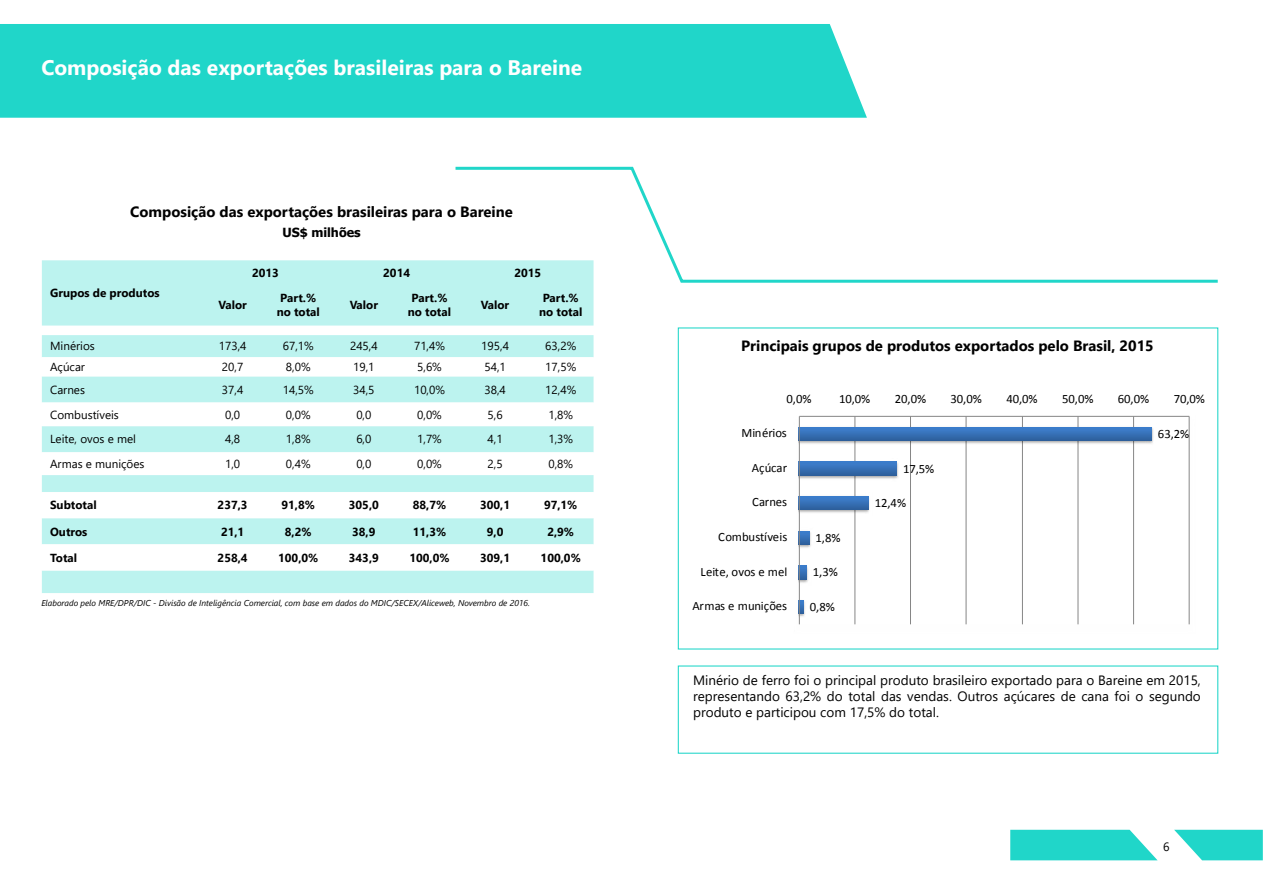
<style>
.page{position:relative;width:1263px;height:893px;background:#fff}
.page>*{position:absolute;margin:0;border:0;box-sizing:border-box;transform-origin:0 0}
.t1{font:700 21px "Segoe UI";color:#fff}
.t2{font:700 14.85px "Segoe UI";color:#000}
.t3{font:13.5px/16.2px "Segoe UI";color:#000;text-align:justify}
.t4{font:12.75px "Calibri";letter-spacing:-.005em;color:#000}
.t5{font:700 12.6px "Tahoma";color:#000}
.t6{font:12px "Segoe UI";color:#000}
.t7{font:11.7px "Segoe UI";color:#000}
.t8{font:700 11.7px/14px "Segoe UI";color:#000;text-align:center}
.t9{font:italic 8.55px "Segoe UI";color:#000}
</style>
<div class="page">
<div style="left:0;top:24px;width:867px;height:94px;background:#20d6c9"></div>
<svg style="left:1010px;top:830px;width:147px;height:30px;background:#34d9ce"></svg>
<svg style="left:1174px;top:830px;width:89px;height:30px"></svg>
<svg style="left:455px;top:166px;width:763px;height:118px"></svg>
<div style="left:678px;top:665px;width:540px;height:89px;border:1px solid #20d6c9"></div>
<svg style="left:42px;top:260px;width:551px;height:333px;background:#c1f3f0"></svg>
<svg style="left:42px;top:357px;width:551px;height:118px"></svg>
<svg style="left:42px;top:492px;width:551px;height:78px"></svg>
<hr style="left:854px;top:416px;width:1px;height:208px;background:#868686">
<hr style="left:910px;top:416px;width:1px;height:208px;background:#868686">
<hr style="left:966px;top:416px;width:1px;height:208px;background:#868686">
<hr style="left:1022px;top:416px;width:1px;height:208px;background:#868686">
<hr style="left:1077px;top:416px;width:1px;height:208px;background:#868686">
<hr style="left:1133px;top:416px;width:1px;height:208px;background:#868686">
<hr style="left:1189px;top:416px;width:1px;height:208px;background:#868686">
<img style="left:800px;top:424px;width:354px;height:23px">
<img style="left:800px;top:458px;width:98px;height:24px">
<img style="left:800px;top:493px;width:69px;height:23px">
<img style="left:800px;top:531px;width:11px;height:17px">
<img style="left:800px;top:567px;width:8px;height:16px">
<img style="left:800px;top:601px;width:5px;height:16px">
<svg style="left:800px;top:427px;width:351px;height:14px;background:#356fb5"></svg>
<svg style="left:800px;top:461px;width:96px;height:14px"></svg>
<svg style="left:800px;top:496px;width:68px;height:14px"></svg>
<svg style="left:800px;top:531px;width:9px;height:14px"></svg>
<svg style="left:800px;top:565px;width:7px;height:14px"></svg>
<svg style="left:800px;top:600px;width:4px;height:14px"></svg>
<hr style="left:799px;top:416px;width:390px;height:1px;background:#868686">
<hr style="left:799px;top:416px;width:1px;height:208px;background:#868686">
<h1 class="t1" style="left:41px;top:51px;width:542px">Composição das exportações brasileiras para o Bareine</h1>
<p class="t2" style="left:130px;top:200px;width:384px">Composição das exportações brasileiras para o Bareine</p>
<p class="t5" style="left:282px;top:223px;width:80px">US$ milhões</p>
<p class="t8" style="left:50px;top:286px;width:111px">Grupos de produtos</p>
<p class="t8" style="left:252px;top:265px;width:28px">2013</p>
<p class="t8" style="left:383px;top:265px;width:28px">2014</p>
<p class="t8" style="left:514px;top:265px;width:28px">2015</p>
<p class="t8" style="left:218px;top:298px;width:30px">Valor</p>
<p class="t8" style="left:277px;top:291px;width:45px">Part.% no total</p>
<p class="t8" style="left:350px;top:298px;width:30px">Valor</p>
<p class="t8" style="left:408px;top:291px;width:45px">Part.% no total</p>
<p class="t8" style="left:481px;top:298px;width:30px">Valor</p>
<p class="t8" style="left:539px;top:291px;width:45px">Part.% no total</p>
<p class="t7" style="left:50px;top:337px;width:46px">Minérios</p>
<p class="t7" style="left:219px;top:337px;width:29px">173,4</p>
<p class="t7" style="left:283px;top:337px;width:32px">67,1%</p>
<p class="t7" style="left:350px;top:337px;width:29px">245,4</p>
<p class="t7" style="left:414px;top:337px;width:32px">71,4%</p>
<p class="t7" style="left:481px;top:337px;width:29px">195,4</p>
<p class="t7" style="left:545px;top:337px;width:32px">63,2%</p>
<p class="t7" style="left:50px;top:357px;width:36px">Açúcar</p>
<p class="t7" style="left:222px;top:357px;width:23px">20,7</p>
<p class="t7" style="left:286px;top:357px;width:26px">8,0%</p>
<p class="t7" style="left:353px;top:357px;width:23px">19,1</p>
<p class="t7" style="left:417px;top:357px;width:26px">5,6%</p>
<p class="t7" style="left:484px;top:357px;width:23px">54,1</p>
<p class="t7" style="left:545px;top:357px;width:32px">17,5%</p>
<p class="t7" style="left:50px;top:380px;width:36px">Carnes</p>
<p class="t7" style="left:222px;top:380px;width:23px">37,4</p>
<p class="t7" style="left:283px;top:380px;width:32px">14,5%</p>
<p class="t7" style="left:353px;top:380px;width:23px">34,5</p>
<p class="t7" style="left:414px;top:380px;width:32px">10,0%</p>
<p class="t7" style="left:484px;top:380px;width:23px">38,4</p>
<p class="t7" style="left:545px;top:380px;width:32px">12,4%</p>
<p class="t7" style="left:50px;top:405px;width:70px">Combustíveis</p>
<p class="t7" style="left:225px;top:405px;width:17px">0,0</p>
<p class="t7" style="left:286px;top:405px;width:26px">0,0%</p>
<p class="t7" style="left:356px;top:405px;width:17px">0,0</p>
<p class="t7" style="left:417px;top:405px;width:26px">0,0%</p>
<p class="t7" style="left:488px;top:405px;width:17px">5,6</p>
<p class="t7" style="left:548px;top:405px;width:26px">1,8%</p>
<p class="t7" style="left:50px;top:430px;width:87px">Leite, ovos e mel</p>
<p class="t7" style="left:225px;top:430px;width:17px">4,8</p>
<p class="t7" style="left:286px;top:430px;width:26px">1,8%</p>
<p class="t7" style="left:356px;top:430px;width:17px">6,0</p>
<p class="t7" style="left:417px;top:430px;width:26px">1,7%</p>
<p class="t7" style="left:488px;top:430px;width:17px">4,1</p>
<p class="t7" style="left:548px;top:430px;width:26px">1,3%</p>
<p class="t7" style="left:50px;top:454px;width:96px">Armas e munições</p>
<p class="t7" style="left:225px;top:454px;width:17px">1,0</p>
<p class="t7" style="left:286px;top:454px;width:26px">0,4%</p>
<p class="t7" style="left:356px;top:454px;width:17px">0,0</p>
<p class="t7" style="left:417px;top:454px;width:26px">0,0%</p>
<p class="t7" style="left:488px;top:454px;width:17px">2,5</p>
<p class="t7" style="left:548px;top:454px;width:26px">0,8%</p>
<p class="t8" style="left:50px;top:498px;width:48px">Subtotal</p>
<p class="t8" style="left:218px;top:498px;width:32px">237,3</p>
<p class="t8" style="left:282px;top:498px;width:35px">91,8%</p>
<p class="t8" style="left:349px;top:498px;width:32px">305,0</p>
<p class="t8" style="left:413px;top:498px;width:35px">88,7%</p>
<p class="t8" style="left:480px;top:498px;width:32px">300,1</p>
<p class="t8" style="left:544px;top:498px;width:35px">97,1%</p>
<p class="t8" style="left:50px;top:524px;width:39px">Outros</p>
<p class="t8" style="left:221px;top:524px;width:25px">21,1</p>
<p class="t8" style="left:285px;top:524px;width:28px">8,2%</p>
<p class="t8" style="left:352px;top:524px;width:25px">38,9</p>
<p class="t8" style="left:413px;top:524px;width:35px">11,3%</p>
<p class="t8" style="left:487px;top:524px;width:18px">9,0</p>
<p class="t8" style="left:547px;top:524px;width:28px">2,9%</p>
<p class="t8" style="left:50px;top:550px;width:29px">Total</p>
<p class="t8" style="left:218px;top:550px;width:32px">258,4</p>
<p class="t8" style="left:278px;top:550px;width:42px">100,0%</p>
<p class="t8" style="left:349px;top:550px;width:32px">343,9</p>
<p class="t8" style="left:409px;top:550px;width:42px">100,0%</p>
<p class="t8" style="left:480px;top:550px;width:32px">309,1</p>
<p class="t8" style="left:541px;top:550px;width:42px">100,0%</p>
<p class="t9" style="left:41px;top:597px;width:490px">Elaborado pelo MRE/DPR/DIC - Divisão de Inteligência Comercial, com base em dados do MDIC/SECEX/Aliceweb, Novembro de 2016.</p>
<p class="t2" style="left:741px;top:334px;width:414px">Principais grupos de produtos exportados pelo Brasil, 2015</p>
<p class="t4" style="left:786px;top:391px;width:26px">0,0%</p>
<p class="t4" style="left:839px;top:391px;width:33px">10,0%</p>
<p class="t4" style="left:895px;top:391px;width:33px">20,0%</p>
<p class="t4" style="left:951px;top:391px;width:33px">30,0%</p>
<p class="t4" style="left:1006px;top:391px;width:33px">40,0%</p>
<p class="t4" style="left:1062px;top:391px;width:33px">50,0%</p>
<p class="t4" style="left:1118px;top:391px;width:33px">60,0%</p>
<p class="t4" style="left:1174px;top:391px;width:33px">70,0%</p>
<p class="t4" style="left:741px;top:425px;width:47px">Minérios</p>
<p class="t4" style="left:752px;top:460px;width:37px">Açúcar</p>
<p class="t4" style="left:752px;top:494px;width:37px">Carnes</p>
<p class="t4" style="left:718px;top:529px;width:71px">Combustíveis</p>
<p class="t4" style="left:700px;top:563px;width:89px">Leite, ovos e mel</p>
<p class="t4" style="left:692px;top:598px;width:96px">Armas e munições</p>
<p class="t4" style="left:815px;top:530px;width:26px">1,8%</p>
<p class="t4" style="left:813px;top:564px;width:26px">1,3%</p>
<p class="t4" style="left:810px;top:599px;width:26px">0,8%</p>
<p class="t4" style="left:903px;top:460px;width:33px">17,5%</p>
<p class="t4" style="left:875px;top:495px;width:33px">12,4%</p>
<p class="t4" style="left:1158px;top:426px;width:33px">63,2%</p>
<p class="t3" style="left:693px;top:672px;width:509px">Minério de ferro foi o principal produto brasileiro exportado para o Bareine em 2015, representando 63,2% do total das vendas. Outros açúcares de cana foi o segundo produto e participou com 17,5% do total.</p>
<p class="t6" style="left:1163px;top:837px;width:8px">6</p>
</div>
